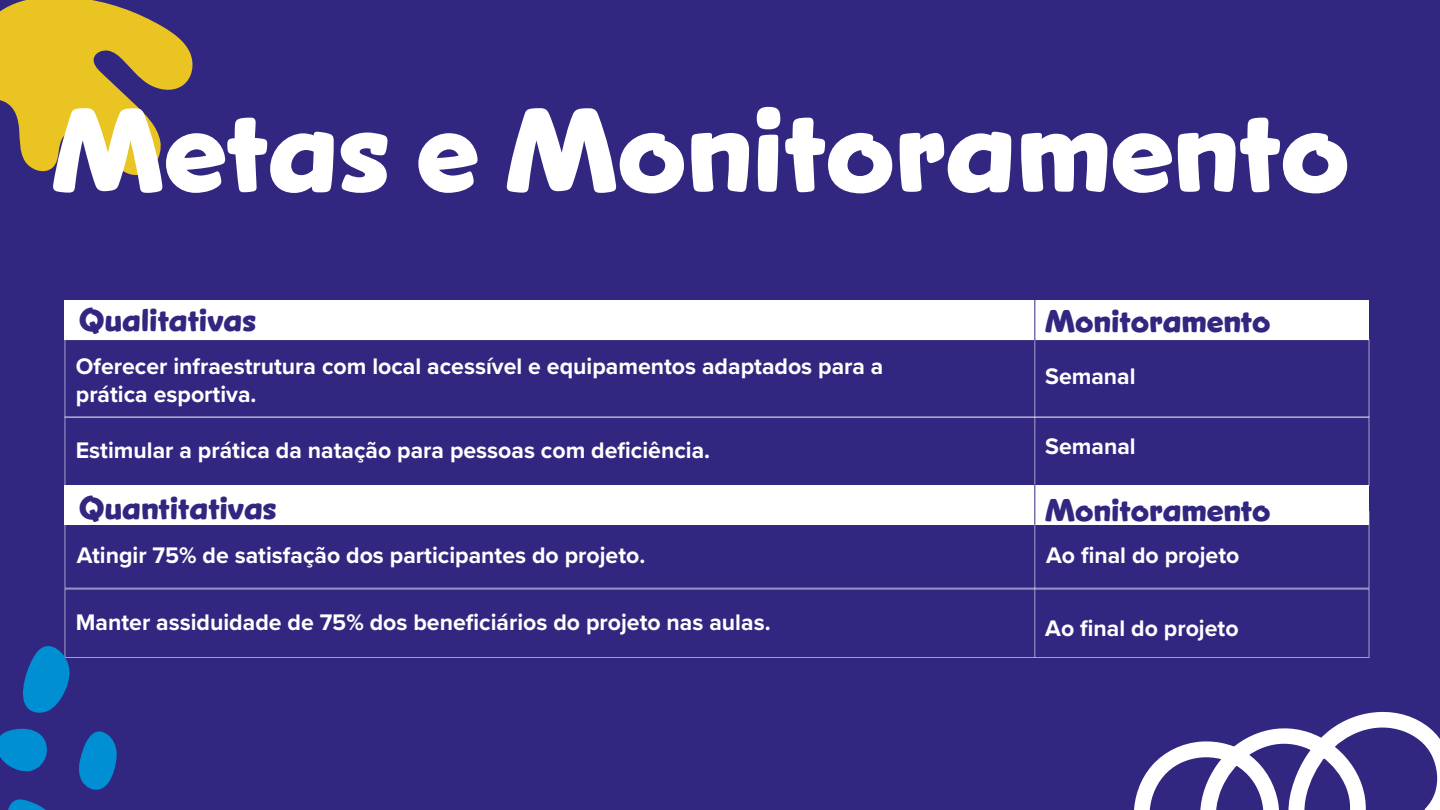
<style>
.page{position:relative;width:1440px;height:810px;background:#312780}
.page>*{position:absolute;margin:0;border:0;box-sizing:border-box;transform-origin:0 0}
.t1{font:700 116.62px "Snicker";color:#fff}
.t2{font:700 31.12px "Snicker";color:#312780}
.t3{font:700 23.4px/28px "Proxima Nova";color:#fff}
</style>
<div class="page">
<div style="left:65px;top:339px;width:1304px;height:79px;border:1px solid #fff"></div>
<div style="left:65px;top:300px;width:1304px;height:39px;background:#fff"></div>
<hr style="left:1034px;top:340px;width:1px;height:204px;background:#fff">
<hr style="left:1034px;top:544px;width:1px;height:114px;background:#fff">
<hr style="left:1034px;top:300px;width:1px;height:40px;background:#2e2c7e">
<div style="left:65px;top:485px;width:1304px;height:40px;background:#fff"></div>
<hr style="left:1034px;top:484px;width:1px;height:41px;background:#2e2c7e">
<svg style="left:23px;top:636px;width:47px;height:77px"></svg>
<svg style="left:0;top:728px;width:47px;height:44px"></svg>
<svg style="left:8px;top:799px;width:38px;height:11px"></svg>
<svg style="left:79px;top:731px;width:38px;height:59px"></svg>
<svg style="left:1134px;top:711px;width:306px;height:99px"></svg>
<svg style="left:0;top:0;width:193px;height:175px"></svg>
<h1 class="t1" style="left:52px;top:75px;width:1299px">Metas e Monitoramento</h1>
<h2 class="t2" style="left:79px;top:300px;width:178px">Qualitativas</h2>
<h2 class="t2" style="left:1045px;top:301px;width:227px">Monitoramento</h2>
<p class="t3" style="left:76px;top:352px;width:809px">Oferecer infraestrutura com local acessível e equipamentos adaptados para a prática esportiva.</p>
<p class="t3" style="left:76px;top:435px;width:636px">Estimular a prática da natação para pessoas com deficiência.</p>
<p class="t3" style="left:1045px;top:362px;width:92px">Semanal</p>
<p class="t3" style="left:1045px;top:432px;width:92px">Semanal</p>
<h2 class="t2" style="left:79px;top:488px;width:199px">Quantitativas</h2>
<h2 class="t2" style="left:1045px;top:490px;width:227px">Monitoramento</h2>
<p class="t3" style="left:77px;top:540px;width:570px">Atingir 75% de satisfação dos participantes do projeto.</p>
<p class="t3" style="left:76px;top:608px;width:696px">Manter assiduidade de 75% dos beneficiários do projeto nas aulas.</p>
<p class="t3" style="left:1046px;top:541px;width:195px">Ao final do projeto</p>
<p class="t3" style="left:1045px;top:614px;width:195px">Ao final do projeto</p>
</div>
